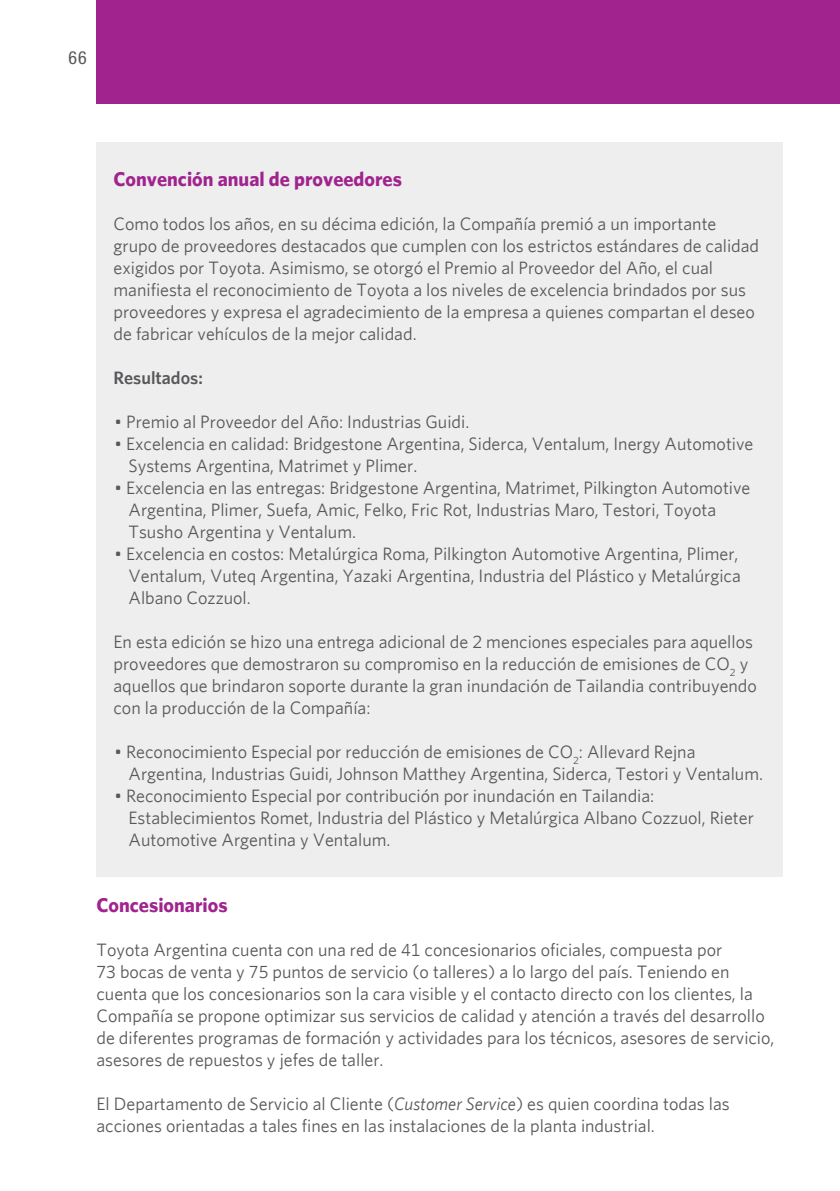
<style>
.page{position:relative;width:840px;height:1191px;background:#fff}
.page>*{position:absolute;margin:0;border:0;box-sizing:border-box;transform-origin:0 0}
.t1{font:700 20px "Whitney";color:#a0238e}
.t2{font:18px/22px "Whitney";color:#57585a}
.t3{font:600 18px "Whitney";color:#57585a}
.t4{font:condensed 18px "Helvetica Neue LT Std";color:#57585a}
.s1{font-style:italic}
</style>
<div class="page">
<div style="left:96px;top:0;width:743px;height:103px;background:#a0238e"></div>
<div style="left:96px;top:142px;width:686px;height:734px;background:#eeeeef"></div>
<p class="t4" style="left:68px;top:47px;width:20px">66</p>
<p class="t1" style="left:113px;top:168px;width:290px">Convención anual de proveedores</p>
<p class="t2" style="left:113px;top:212px;width:646px">Como todos los años, en su décima edición, la Compañía premió a un importante grupo de proveedores destacados que cumplen con los estrictos estándares de calidad exigidos por Toyota. Asimismo, se otorgó el Premio al Proveedor del Año, el cual manifiesta el reconocimiento de Toyota a los niveles de excelencia brindados por sus proveedores y expresa el agradecimiento de la empresa a quienes compartan el deseo de fabricar vehículos de la mejor calidad.</p>
<p class="t3" style="left:113px;top:367px;width:91px">Resultados:</p>
<p class="t2" style="left:114px;top:410px;width:356px">• Premio al Proveedor del Año: Industrias Guidi.</p>
<p class="t2" style="left:128px;top:432px;width:626px;text-indent:-14px">• Excelencia en calidad: Bridgestone Argentina, Siderca, Ventalum, Inergy Automotive<br>Systems Argentina, Matrimet y Plimer.</p>
<p class="t2" style="left:128px;top:476px;width:623px;text-indent:-14px">• Excelencia en las entregas: Bridgestone Argentina, Matrimet, Pilkington Automotive<br>Argentina, Plimer, Suefa, Amic, Felko, Fric Rot, Industrias Maro, Testori, Toyota<br>Tsusho Argentina y Ventalum.</p>
<p class="t2" style="left:128px;top:542px;width:613px;text-indent:-14px">• Excelencia en costos: Metalúrgica Roma, Pilkington Automotive Argentina, Plimer,<br>Ventalum, Vuteq Argentina, Yazaki Argentina, Industria del Plástico y Metalúrgica<br>Albano Cozzuol.</p>
<p class="t2" style="left:113px;top:630px;width:644px">En esta edición se hizo una entrega adicional de 2 menciones especiales para aquellos proveedores que demostraron su compromiso en la reducción de emisiones de CO<sub>2</sub> y aquellos que brindaron soporte durante la gran inundación de Tailandia contribuyendo con la producción de la Compañía:</p>
<p class="t2" style="left:128px;top:740px;width:635px;text-indent:-14px">• Reconocimiento Especial por reducción de emisiones de CO<sub>2</sub>: Allevard Rejna<br>Argentina, Industrias Guidi, Johnson Matthey Argentina, Siderca, Testori y Ventalum.</p>
<p class="t2" style="left:128px;top:784px;width:626px;text-indent:-14px">• Reconocimiento Especial por contribución por inundación en Tailandia:<br>Establecimientos Romet, Industria del Plástico y Metalúrgica Albano Cozzuol, Rieter<br>Automotive Argentina y Ventalum.</p>
<p class="t1" style="left:96px;top:894px;width:133px">Concesionarios</p>
<p class="t2" style="left:96px;top:938px;width:679px">Toyota Argentina cuenta con una red de 41 concesionarios oficiales, compuesta por<br>73 bocas de venta y 75 puntos de servicio (o talleres) a lo largo del país. Teniendo en cuenta que los concesionarios son la cara visible y el contacto directo con los clientes, la Compañía se propone optimizar sus servicios de calidad y atención a través del desarrollo de diferentes programas de formación y actividades para los técnicos, asesores de servicio, asesores de repuestos y jefes de taller.</p>
<p class="t2" style="left:96px;top:1092px;width:634px">El Departamento de Servicio al Cliente (<span class="s1">Customer Service</span>) es quien coordina todas las acciones orientadas a tales fines en las instalaciones de la planta industrial.</p>
</div>
